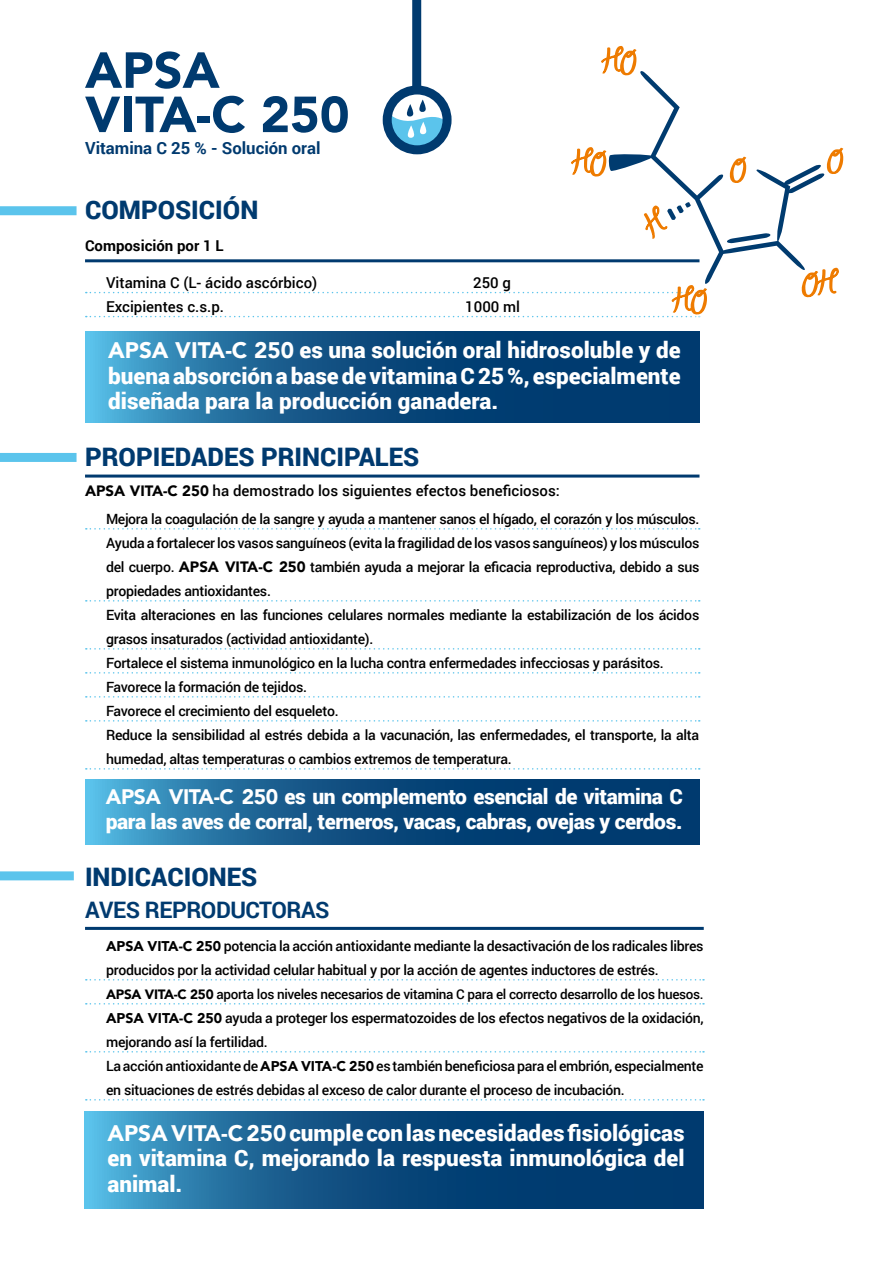
<style>
.page{position:relative;width:893px;height:1263px;background:#fff}
.page>*{position:absolute;margin:0;border:0;box-sizing:border-box;transform-origin:0 0}
.t1{font:900 50.1px "Avenir";color:#003a6f}
.Texto_parrafo{font:900 25.5px "Roboto";color:#003a6f}
.t2{font:700 22.65px "Roboto";letter-spacing:-.02em;color:#003a6f}
.RESALTES_AZULES{font:900 22.5px/25.5px "Roboto";color:#fff;text-align:justify}
.RESALTES_AZULES-2{font:900 21px/25.5px "Roboto";letter-spacing:-.02em;color:#fff}
.t3{font:700 16.65px "Roboto";color:#003a6f}
.t4{font:500 15px "Roboto";color:#000}
.t5{font:700 15px "Roboto";color:#000}
.t6{font:500 14.1px/24px "Roboto";letter-spacing:-.02em;color:#000}
.t7{font:500 13.5px "Roboto";letter-spacing:-.025em;color:#000}
.s1{font-family:"Avenir"}
.s2{font-family:"Avenir";font-weight:900}
.s3{font-family:"Avenir";font-weight:900;font-size:15px}
</style>
<div class="page">
<hr style="left:85px;top:259px;width:614px;height:3px;background:#003a6f">
<hr style="left:85px;top:475px;width:614px;height:3px;background:#003a6f">
<svg style="left:86px;top:528px;width:614px;height:2px"></svg>
<svg style="left:86px;top:600px;width:614px;height:2px"></svg>
<svg style="left:86px;top:648px;width:614px;height:2px"></svg>
<svg style="left:86px;top:672px;width:614px;height:2px"></svg>
<svg style="left:86px;top:696px;width:614px;height:2px"></svg>
<svg style="left:86px;top:720px;width:614px;height:2px"></svg>
<svg style="left:86px;top:768px;width:614px;height:2px"></svg>
<div style="left:412px;top:0;width:9px;height:87px;background:#003a6f"></div>
<div style="left:0;top:871px;width:74px;height:9px;background:#5bc4ec"></div>
<div style="left:0;top:206px;width:77px;height:9px;background:#5bc4ec"></div>
<div style="left:0;top:453px;width:77px;height:9px;background:#5bc4ec"></div>
<svg style="left:85px;top:332px;width:614px;height:90px;background:#14588a"></svg>
<svg style="left:85px;top:779px;width:614px;height:65px;background:#14588a"></svg>
<svg style="left:84px;top:1111px;width:620px;height:98px;background:#14598a"></svg>
<hr style="left:85px;top:927px;width:619px;height:3px;background:#003a6f">
<svg style="left:86px;top:979px;width:618px;height:1px"></svg>
<svg style="left:86px;top:1003px;width:618px;height:1px"></svg>
<svg style="left:86px;top:1051px;width:618px;height:1px"></svg>
<svg style="left:86px;top:1099px;width:618px;height:1px"></svg>
<svg style="left:86px;top:45px;width:758px;height:272px"></svg>
<p class="t1" style="left:85px;top:27px;width:136px">APSA</p>
<p class="t1" style="left:85px;top:72px;width:266px">VITA-C 250</p>
<p class="t3" style="left:85px;top:136px;width:237px">Vitamina C 25 % - Solución oral</p>
<p class="Texto_parrafo" style="left:85px;top:191px;width:175px">COMPOSICIÓN</p>
<p class="t5" style="left:85px;top:235px;width:140px">Composición por 1 L</p>
<p class="t4" style="left:106px;top:272px;width:213px">Vitamina C (L- ácido ascórbico)</p>
<p class="t4" style="left:473px;top:272px;width:39px">250 g</p>
<p class="t4" style="left:106px;top:296px;width:120px">Excipientes c.s.p.</p>
<p class="t4" style="left:465px;top:296px;width:56px">1000 ml</p>
<p class="RESALTES_AZULES" style="left:108px;top:337px;width:574px"><span class="s1">APSA VITA-C 250</span> es una solución oral hidrosoluble y de buena absorción a base de vitamina C 25 %, especialmente diseñada para la producción ganadera.</p>
<p class="Texto_parrafo" style="left:85px;top:439px;width:336px">PROPIEDADES PRINCIPALES</p>
<p class="t4" style="left:85px;top:480px;width:476px"><span class="s2">APSA VITA-C 250</span> ha demostrado los siguientes efectos beneficiosos:</p>
<p class="t6" style="left:106px;top:506px;width:595px">Mejora la coagulación de la sangre y ayuda a mantener sanos el hígado, el corazón y los músculos.</p>
<p class="t6" style="left:106px;top:530px;width:595px;text-align:justify">Ayuda a fortalecer los vasos sanguíneos (evita la fragilidad de los vasos sanguíneos) y los músculos del cuerpo. <span class="s3">APSA VITA-C 250</span> también ayuda a mejorar la eficacia reproductiva, debido a sus propiedades antioxidantes.</p>
<p class="t6" style="left:106px;top:602px;width:595px">Evita alteraciones en las funciones celulares normales mediante la estabilización de los ácidos grasos insaturados (actividad antioxidante).</p>
<p class="t6" style="left:106px;top:650px;width:559px">Fortalece el sistema inmunológico en la lucha contra enfermedades infecciosas y parásitos.</p>
<p class="t6" style="left:106px;top:674px;width:203px">Favorece la formación de tejidos.</p>
<p class="t6" style="left:106px;top:698px;width:234px">Favorece el crecimiento del esqueleto.</p>
<p class="t6" style="left:106px;top:722px;width:595px">Reduce la sensibilidad al estrés debida a la vacunación, las enfermedades, el transporte, la alta humedad, altas temperaturas o cambios extremos de temperatura.</p>
<p class="RESALTES_AZULES-2" style="left:106px;top:783px;width:579px"><span class="s1">APSA VITA-C 250</span> es un complemento esencial de vitamina C para las aves de corral, terneros, vacas, cabras, ovejas y cerdos.</p>
<p class="Texto_parrafo" style="left:85px;top:859px;width:174px">INDICACIONES</p>
<p class="t2" style="left:85px;top:894px;width:246px">AVES REPRODUCTORAS</p>
<p class="t6" style="left:106px;top:933px;width:599px"><span class="s2">APSA VITA-C 250</span> potencia la acción antioxidante mediante la desactivación de los radicales libres producidos por la actividad celular habitual y por la acción de agentes inductores de estrés.</p>
<p class="t7" style="left:106px;top:984px;width:599px"><span class="s2">APSA VITA-C 250</span> aporta los niveles necesarios de vitamina C para el correcto desarrollo de los huesos.</p>
<p class="t6" style="left:106px;top:1005px;width:599px"><span class="s2">APSA VITA-C 250</span> ayuda a proteger los espermatozoides de los efectos negativos de la oxidación, mejorando así la fertilidad.</p>
<p class="t6" style="left:106px;top:1053px;width:599px">La acción antioxidante de <span class="s2">APSA VITA-C 250</span> es también beneficiosa para el embrión, especialmente en situaciones de estrés debidas al exceso de calor durante el proceso de incubación.</p>
<p class="RESALTES_AZULES" style="left:107px;top:1119px;width:579px"><span class="s1">APSA VITA-C 250</span> cumple con las necesidades fisiológicas en vitamina C, mejorando la respuesta inmunológica del animal.</p>
</div>
